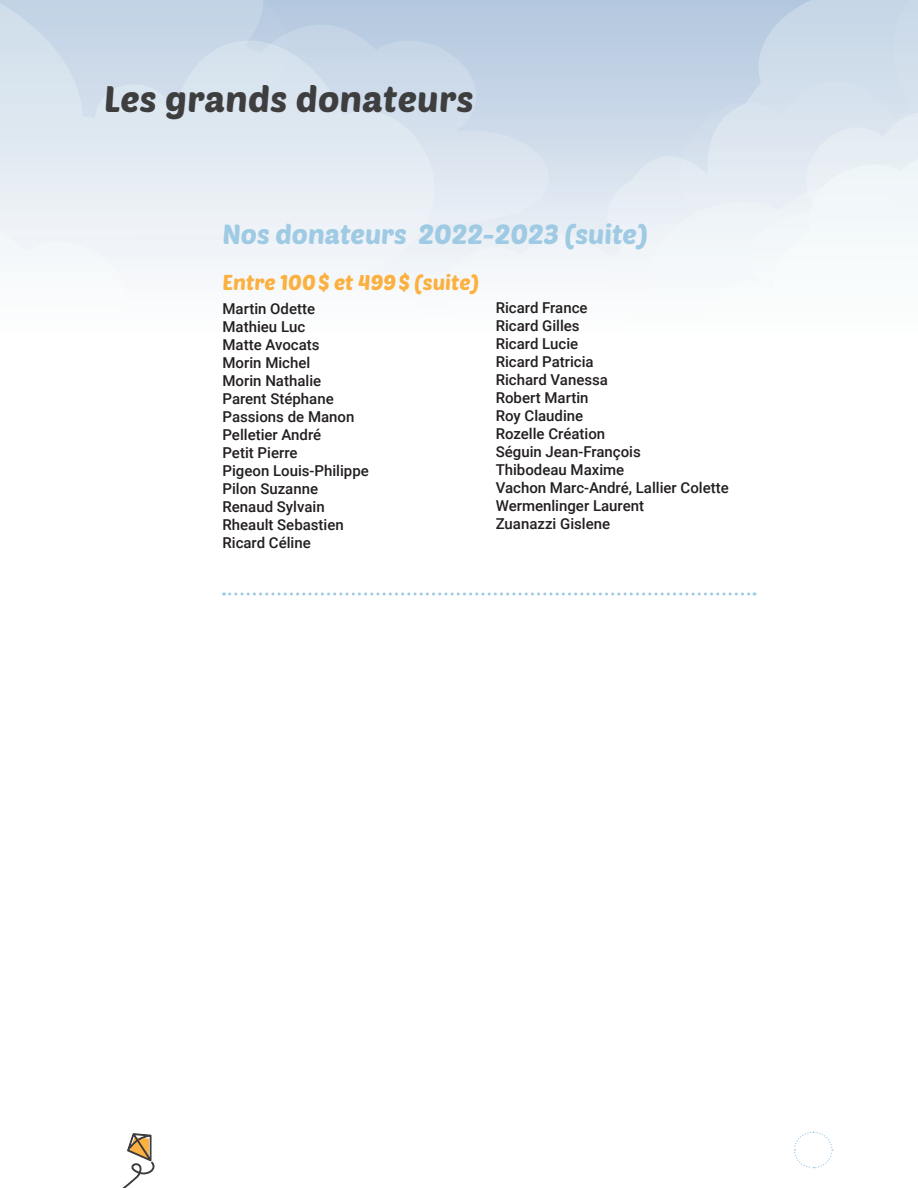
<style>
.page{position:relative;width:918px;height:1188px;background:#fff}
.page>*{position:absolute;margin:0;border:0;box-sizing:border-box;transform-origin:0 0}
.t1{font:36px "Poetsen One";letter-spacing:.01em;color:#3e3e3f}
.t2{font:27px "Poetsen One";color:#9ecae3}
.t3{font:21px "Poetsen One";color:#fbb03f}
.t4{font:500 15px "Roboto";color:#231f20}
</style>
<div class="page">
<svg style="left:794px;top:1131px;width:39px;height:38px"></svg>
<svg style="left:122px;top:1133px;width:33px;height:55px"></svg>
<svg style="left:199px;top:0;width:189px;height:273px;background:#dae4ee"></svg>
<svg style="left:199px;top:0;width:101px;height:113px;background:#cddbe9"></svg>
<svg style="left:388px;top:0;width:530px;height:78px;background:#bfd0e3"></svg>
<svg style="left:278px;top:78px;width:271px;height:208px"></svg>
<svg style="left:549px;top:78px;width:369px;height:195px;background:#d9e3ee"></svg>
<svg style="left:714px;top:113px;width:204px;height:160px"></svg>
<svg style="left:0;top:0;width:199px;height:273px;background:#dde6f0"></svg>
<svg style="left:224px;top:592px;width:531px;height:4px"></svg>
<p class="t1" style="left:104px;top:76px;width:371px">Les grands donateurs</p>
<p class="t2" style="left:222px;top:217px;width:427px">Nos donateurs 2022-2023 (suite)</p>
<p class="t3" style="left:222px;top:269px;width:258px">Entre 100$ et 499$ (suite)</p>
<p class="t4" style="left:222px;top:298px;width:94px">Martin Odette</p>
<p class="t4" style="left:222px;top:316px;width:84px">Mathieu Luc</p>
<p class="t4" style="left:222px;top:334px;width:99px">Matte Avocats</p>
<p class="t4" style="left:222px;top:352px;width:89px">Morin Michel</p>
<p class="t4" style="left:222px;top:370px;width:100px">Morin Nathalie</p>
<p class="t4" style="left:222px;top:388px;width:113px">Parent Stéphane</p>
<p class="t4" style="left:222px;top:406px;width:133px">Passions de Manon</p>
<p class="t4" style="left:222px;top:424px;width:100px">Pelletier André</p>
<p class="t4" style="left:222px;top:442px;width:77px">Petit Pierre</p>
<p class="t4" style="left:222px;top:460px;width:148px">Pigeon Louis-Philippe</p>
<p class="t4" style="left:222px;top:478px;width:97px">Pilon Suzanne</p>
<p class="t4" style="left:222px;top:496px;width:104px">Renaud Sylvain</p>
<p class="t4" style="left:222px;top:514px;width:123px">Rheault Sebastien</p>
<p class="t4" style="left:222px;top:532px;width:90px">Ricard Céline</p>
<p class="t4" style="left:496px;top:297px;width:93px">Ricard France</p>
<p class="t4" style="left:496px;top:315px;width:85px">Ricard Gilles</p>
<p class="t4" style="left:496px;top:333px;width:84px">Ricard Lucie</p>
<p class="t4" style="left:496px;top:351px;width:100px">Ricard Patricia</p>
<p class="t4" style="left:496px;top:369px;width:114px">Richard Vanessa</p>
<p class="t4" style="left:496px;top:387px;width:94px">Robert Martin</p>
<p class="t4" style="left:496px;top:405px;width:89px">Roy Claudine</p>
<p class="t4" style="left:496px;top:423px;width:111px">Rozelle Création</p>
<p class="t4" style="left:496px;top:441px;width:147px">Séguin Jean-François</p>
<p class="t4" style="left:496px;top:459px;width:130px">Thibodeau Maxime</p>
<p class="t4" style="left:496px;top:477px;width:235px">Vachon Marc-André, Lallier Colette</p>
<p class="t4" style="left:496px;top:495px;width:150px">Wermenlinger Laurent</p>
<p class="t4" style="left:496px;top:513px;width:116px">Zuanazzi Gislene</p>
</div>
